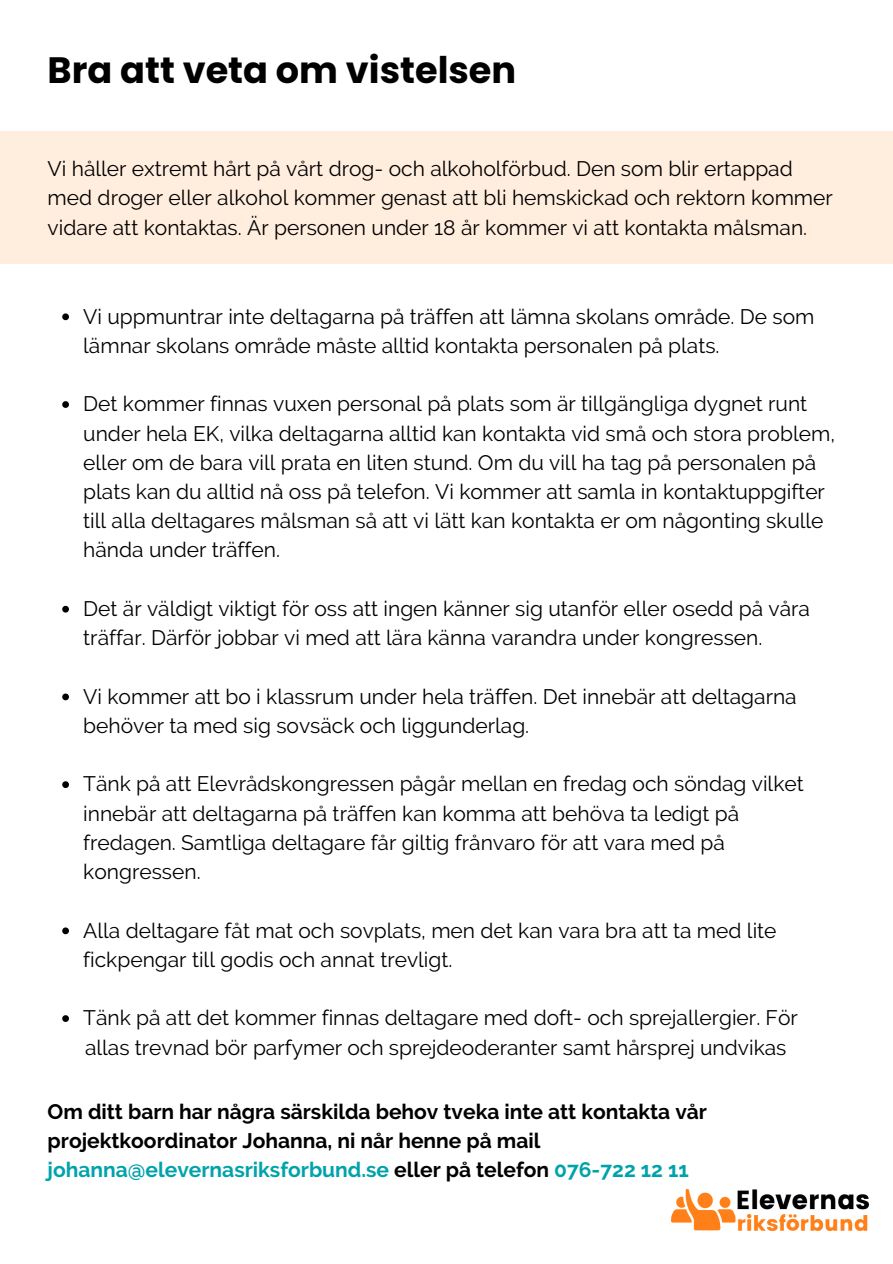
<style>
.page{position:relative;width:893px;height:1264px;background:#fff}
.page>*{position:absolute;margin:0;border:0;box-sizing:border-box;transform-origin:0 0}
.t1{font:700 36.75px "Poppins";color:#000}
.t2{font:21px/29.2px "Raleway";color:#000}
.t3{font:700 21px/29.2px "Raleway";color:#000}
.s1{color:#01a3ab}
</style>
<div class="page">
<div style="left:0;top:131px;width:892px;height:133px;background:#ffedde"></div>
<svg style="left:62px;top:313px;width:7px;height:7px"></svg>
<svg style="left:62px;top:401px;width:7px;height:7px"></svg>
<svg style="left:62px;top:606px;width:7px;height:6px"></svg>
<svg style="left:62px;top:693px;width:7px;height:7px"></svg>
<svg style="left:62px;top:781px;width:7px;height:7px"></svg>
<svg style="left:62px;top:927px;width:7px;height:7px"></svg>
<svg style="left:62px;top:1015px;width:7px;height:6px"></svg>
<img style="left:671px;top:1189px;width:196px;height:41px">
<h1 class="t1" style="left:48px;top:44px;width:470px">Bra att veta om vistelsen</h1>
<p class="t2" style="left:48px;top:154px;width:786px">Vi håller extremt hårt på vårt drog- och alkoholförbud. Den som blir ertappad med droger eller alkohol kommer genast att bli hemskickad och rektorn kommer vidare att kontaktas. Är personen under 18 år kommer vi att kontakta målsman.</p>
<p class="t2" style="left:83px;top:301px;width:732px">Vi uppmuntrar inte deltagarna på träffen att lämna skolans område. De som lämnar skolans område måste alltid kontakta personalen på plats.</p>
<p class="t2" style="left:83px;top:389px;width:753px">Det kommer finnas vuxen personal på plats som är tillgängliga dygnet runt under hela EK, vilka deltagarna alltid kan kontakta vid små och stora problem, eller om de bara vill prata en liten stund. Om du vill ha tag på personalen på plats kan du alltid nå oss på telefon. Vi kommer att samla in kontaktuppgifter till alla deltagares målsman så att vi lätt kan kontakta er om någonting skulle hända under träffen.</p>
<p class="t2" style="left:83px;top:594px;width:728px">Det är väldigt viktigt för oss att ingen känner sig utanför eller osedd på våra träffar. Därför jobbar vi med att lära känna varandra under kongressen.</p>
<p class="t2" style="left:83px;top:681px;width:715px">Vi kommer att bo i klassrum under hela träffen. Det innebär att deltagarna behöver ta med sig sovsäck och liggunderlag.</p>
<p class="t2" style="left:83px;top:769px;width:722px">Tänk på att Elevrådskongressen pågår mellan en fredag och söndag vilket innebär att deltagarna på träffen kan komma att behöva ta ledigt på fredagen. Samtliga deltagare får giltig frånvaro för att vara med på kongressen.</p>
<p class="t2" style="left:83px;top:915px;width:694px">Alla deltagare fåt mat och sovplats, men det kan vara bra att ta med lite fickpengar till godis och annat trevligt.</p>
<p class="t2" style="left:83px;top:1003px;width:716px">Tänk på att det kommer finnas deltagare med doft- och sprejallergier. För allas trevnad bör parfymer och sprejdeoderanter samt hårsprej undvikas</p>
<p class="t3" style="left:48px;top:1096px;width:661px">Om ditt barn har några särskilda behov tveka inte att kontakta vår projektkoordinator Johanna, ni når henne på mail <span class="s1">johanna@elevernasriksforbund.se</span> eller på telefon <span class="s1">076-722 12 11</span></p>
</div>
